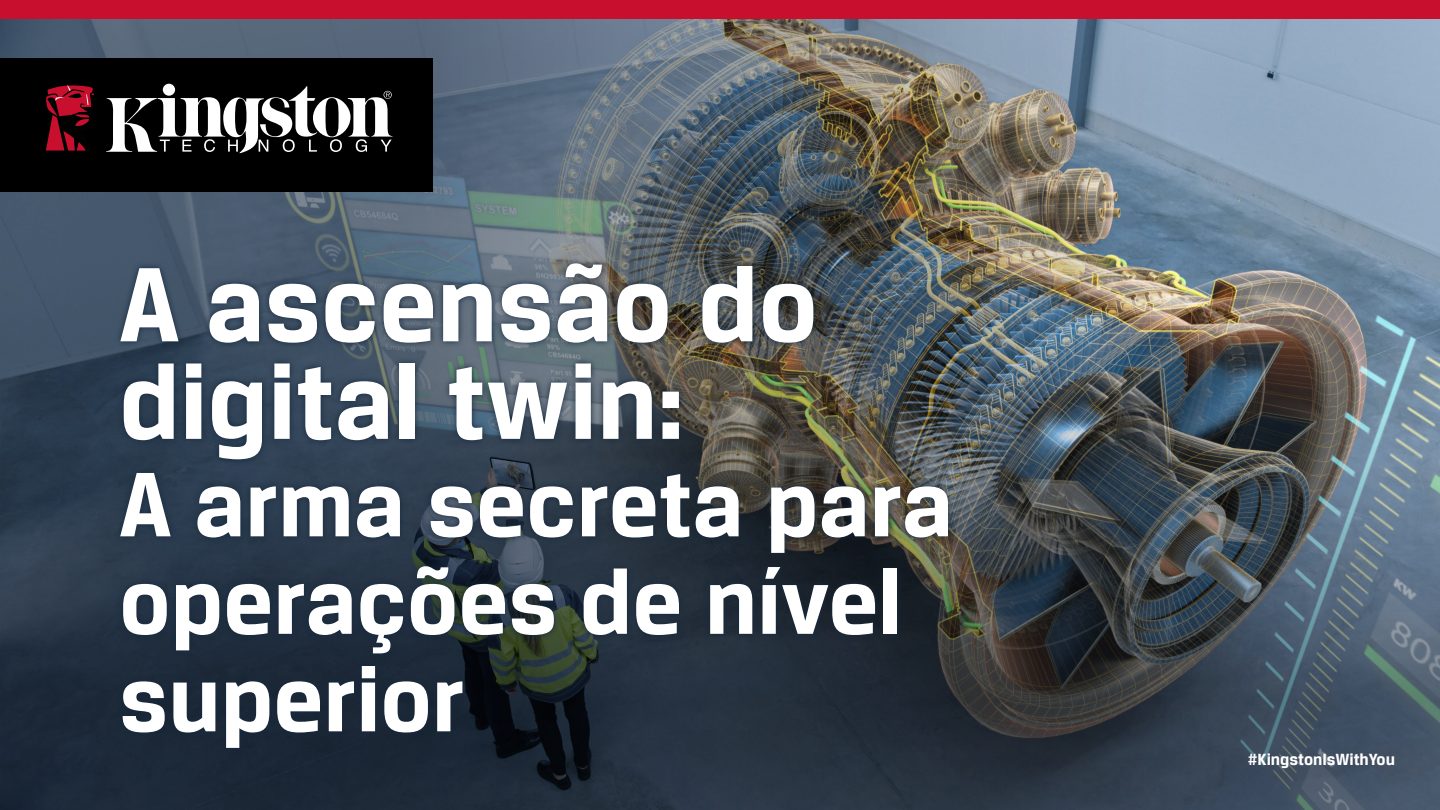
<style>
.page{position:relative;width:1440px;height:810px;background:#fff}
.page>*{position:absolute;margin:0;border:0;box-sizing:border-box;transform-origin:0 0}
.t1{font:700 112.5px/97.5px "Breuer Text";color:#fff}
.t2{font:700 97.5px/97.5px "Breuer Text";color:#fff}
.t3{font:700 17.25px "Breuer Text";color:#fff}
</style>
<div class="page">
<img style="left:1166px;top:19px;width:274px;height:358px">
<img style="left:1166px;top:377px;width:274px;height:433px">
<img style="left:0;top:19px;width:1166px;height:791px">
<div style="left:0;top:58px;width:433px;height:133px;background:#000"></div>
<div style="left:163px;top:84px;width:12px;height:12px;background:#fff;border-radius:50%"></div>
<svg style="left:106px;top:86px;width:286px;height:67px"></svg>
<svg style="left:45px;top:85px;width:49px;height:66px"></svg>
<div style="left:0;top:0;width:1440px;height:19px;background:#c8102e"></div>
<svg style="left:114px;top:257px;width:840px;height:497px;background:#2e3b47"></svg>
<p class="t1" style="left:119px;top:254px;width:700px">A ascensão do digital twin:</p>
<p class="t2" style="left:119px;top:454px;width:835px">A arma secreta para operações de nível superior</p>
<p class="t3" style="left:1248px;top:750px;width:149px">#KingstonIsWithYou</p>
</div>
